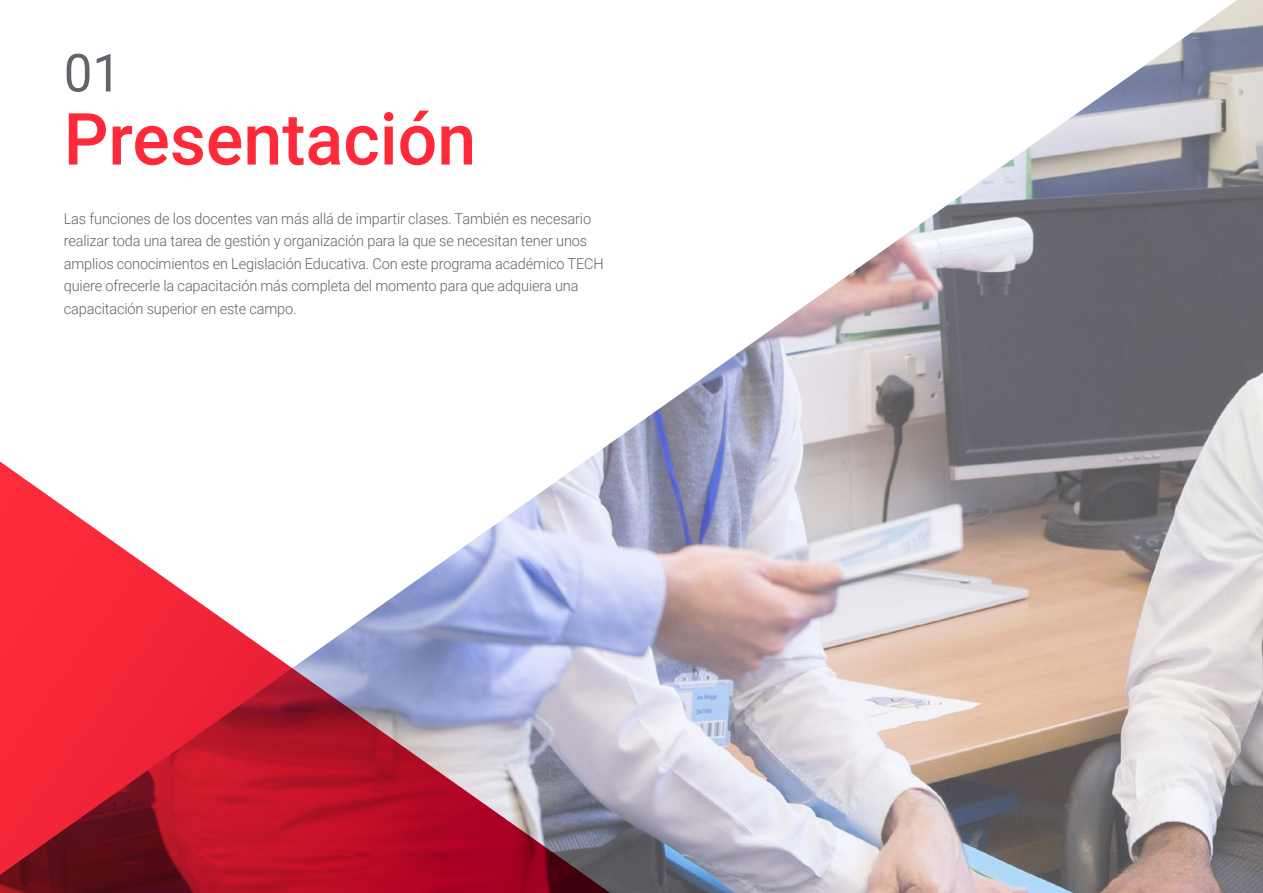
<style>
.page{position:relative;width:1263px;height:893px;background:#fff}
.page>*{position:absolute;margin:0;border:0;box-sizing:border-box;transform-origin:0 0}
.t1{font:500 72px "Roboto";color:#ff293a}
.t2{font:52.5px "Roboto";color:#61646a}
.t3{font:300 15px/22.5px "Roboto";letter-spacing:-.01em;color:#61646a}
</style>
<div class="page">
<img style="left:607px;top:0;width:656px;height:893px">
<svg style="left:0;top:446px;width:640px;height:447px"></svg>
<h2 class="t2" style="left:64px;top:36px;width:59px">01</h2>
<h1 class="t1" style="left:64px;top:89px;width:414px">Presentación</h1>
<p class="t3" style="left:64px;top:207px;width:542px">Las funciones de los docentes van más allá de impartir clases. También es necesario realizar toda una tarea de gestión y organización para la que se necesitan tener unos amplios conocimientos en Legislación Educativa. Con este programa académico TECH quiere ofrecerle la capacitación más completa del momento para que adquiera una capacitación superior en este campo.</p>
</div>
